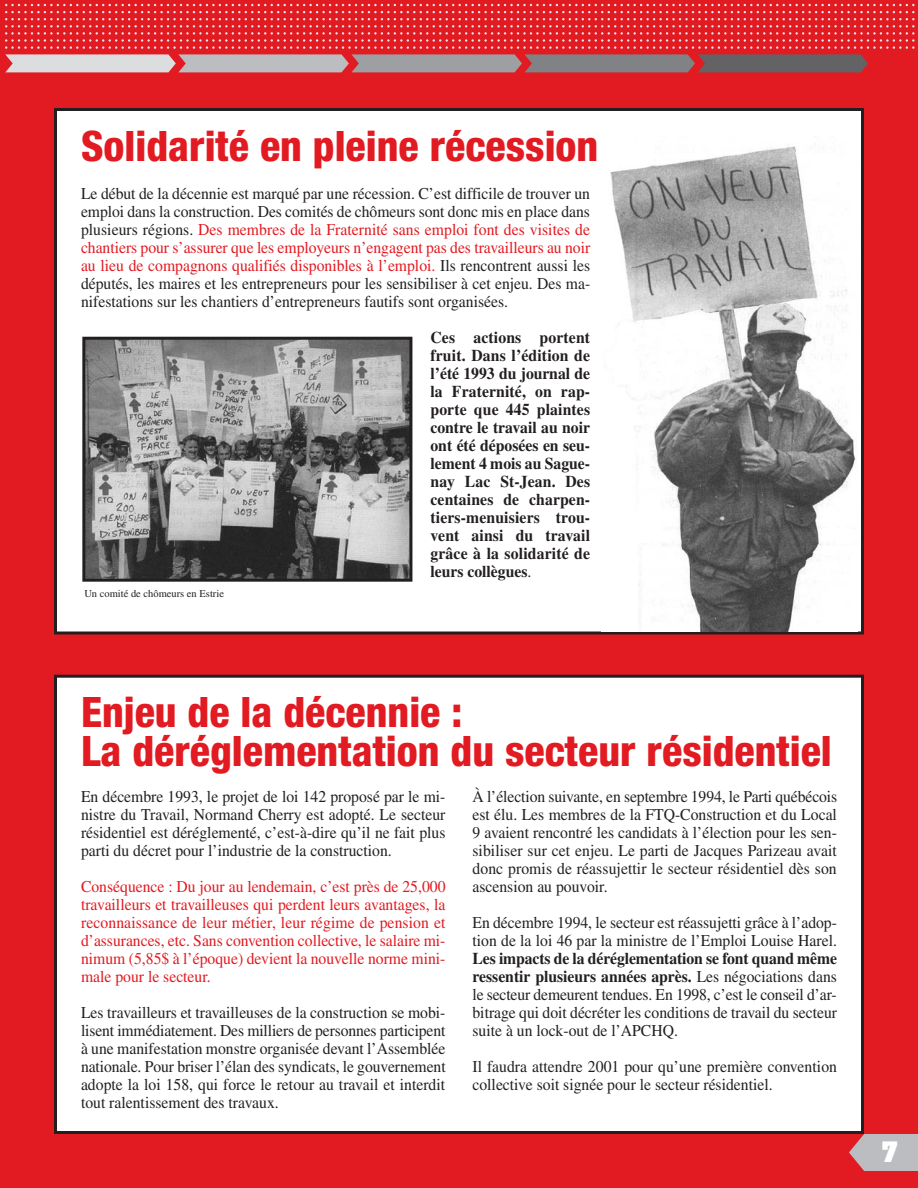
<style>
.page{position:relative;width:918px;height:1188px;background:#e21a21}
.page>*{position:absolute;margin:0;border:0;box-sizing:border-box;transform-origin:0 0}
.t1{font:800 condensed 42px/38.4px "Helvetica Neue";color:#e21a21}
.t2{font:700 24px "Aachen";color:#fff}
.t3{font:16.5px/18px "Times";color:#231f20;text-align:justify;scale:.95 1}
.t4{font:16.5px/18px "Times";color:#e21a21;text-align:justify;scale:.95 1}
.t5{font:700 16.5px/18px "Times";letter-spacing:.01em;color:#231f20;text-align:justify;scale:.95 1}
.t6{font:10.5px "Times";color:#231f20}
.s1{color:#e21a21}
.s2{font-weight:400}
.s3{font-weight:700}
</style>
<div class="page">
<svg style="left:849px;top:1134px;width:69px;height:37px;background:#c0abae"></svg>
<svg style="left:5px;top:4px;width:910px;height:68px"></svg>
<div style="left:57px;top:111px;width:804px;height:521px;background:#fff"></div>
<div style="left:54px;top:108px;width:810px;height:526px;border:3px solid #231f20"></div>
<div style="left:57px;top:678px;width:804px;height:453px;background:#fff"></div>
<div style="left:54px;top:675px;width:810px;height:459px;border:3px solid #231f20"></div>
<img style="left:86px;top:341px;width:322px;height:237px">
<div style="left:82px;top:337px;width:330px;height:245px;border:3px solid #231f20"></div>
<img style="left:601px;top:145px;width:256px;height:487px">
<h1 class="t1" style="left:81px;top:126px;width:519px">Solidarité en pleine récession</h1>
<p class="t3" style="left:81px;top:185px;width:538px">Le début de la décennie est marqué par une récession. C’est difficile de trouver un emploi dans la construction. Des comités de chômeurs sont donc mis en place dans plusieurs régions. <span class="s1">Des membres de la Fraternité sans emploi font des visites de chantiers pour s’assurer que les employeurs n’engagent pas des travailleurs au noir au lieu de compagnons qualifiés disponibles à l’emploi.</span> Ils rencontrent aussi les députés, les maires et les entrepreneurs pour les sensibiliser à cet enjeu. Des ma&shy;nifestations sur les chantiers d’entrepreneurs fautifs sont organisées.</p>
<p class="t5" style="left:430px;top:329px;width:170px">Ces actions portent fruit. Dans l’édition de l’été 1993 du journal de la Fraternité, on rap&shy;porte que 445 plaintes contre le travail au noir ont été déposées en seu&shy;lement 4 mois au Sague&shy;nay Lac St-Jean. Des centaines de charpen&shy;tiers-menuisiers trou&shy;vent ainsi du travail grâce à la solidarité de leurs collègues<span class="s2">.</span></p>
<p class="t6" style="left:84px;top:587px;width:141px">Un comité de chômeurs en Estrie</p>
<h1 class="t1" style="left:81px;top:693px;width:752px">Enjeu de la décennie :<br>La déréglementation du secteur résidentiel</h1>
<p class="t3" style="left:81px;top:787px;width:385px">En décembre 1993, le projet de loi 142 proposé par le mi&shy;nistre du Travail, Normand Cherry est adopté. Le secteur résidentiel est déréglementé, c’est-à-dire qu’il ne fait plus parti du décret pour l’industrie de la construction.</p>
<p class="t4" style="left:81px;top:877px;width:385px">Conséquence : Du jour au lendemain, c’est près de 25,000 travailleurs et travailleuses qui perdent leurs avantages, la reconnaissance de leur métier, leur régime de pension et d’assurances, etc. Sans convention collective, le salaire mi&shy;nimum (5,85$ à l’époque) devient la nouvelle norme mini&shy;male pour le secteur.</p>
<p class="t3" style="left:81px;top:1003px;width:385px">Les travailleurs et travailleuses de la construction se mobi&shy;lisent immédiatement. Des milliers de personnes participent à une manifestation monstre organisée devant l’Assemblée nationale. Pour briser l’élan des syndicats, le gouvernement adopte la loi 158, qui force le retour au travail et interdit tout ralentissement des travaux.</p>
<p class="t3" style="left:473px;top:787px;width:386px">À l’élection suivante, en septembre 1994, le Parti québécois est élu. Les membres de la FTQ-Construction et du Local 9 avaient rencontré les candidats à l’élection pour les sen&shy;sibiliser sur cet enjeu. Le parti de Jacques Parizeau avait donc promis de réassujettir le secteur résidentiel dès son ascension au pouvoir.</p>
<p class="t3" style="left:473px;top:913px;width:385px">En décembre 1994, le secteur est réassujetti grâce à l’adop&shy;tion de la loi 46 par la ministre de l’Emploi Louise Harel.</p>
<p class="t3" style="left:473px;top:949px;width:385px"><span class="s3">Les impacts de la déréglementation se font quand même ressentir plusieurs années après.</span> Les négociations dans le secteur demeurent tendues. En 1998, c’est le conseil d’ar&shy;bitrage qui doit décréter les conditions de travail du secteur suite à un lock-out de l’APCHQ.</p>
<p class="t3" style="left:473px;top:1057px;width:385px">Il faudra attendre 2001 pour qu’une première convention collective soit signée pour le secteur résidentiel.</p>
<h2 class="t2" style="left:882px;top:1134px;width:17px">7</h2>
</div>
